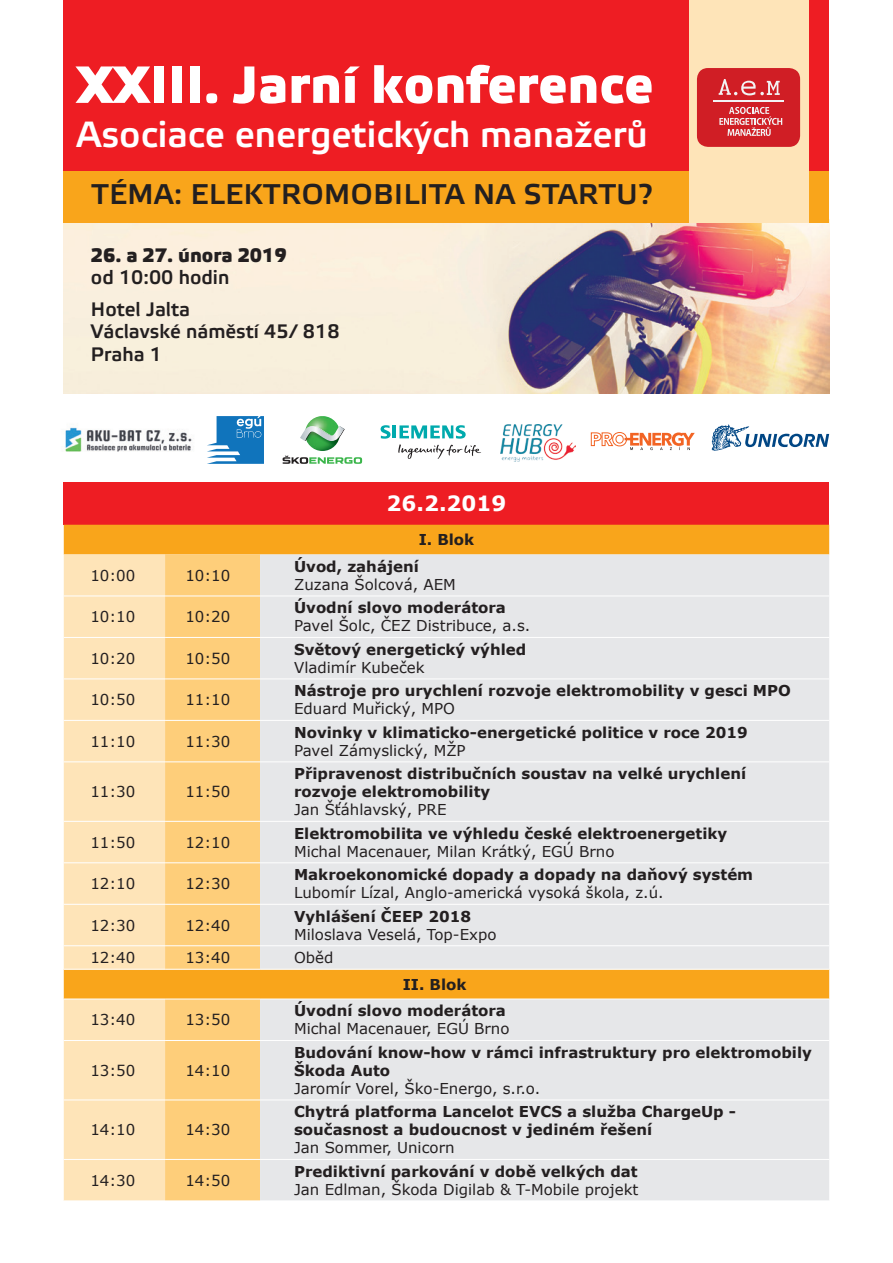
<style>
.page{position:relative;width:893px;height:1263px;background:#fff}
.page>*{position:absolute;margin:0;border:0;box-sizing:border-box;transform-origin:0 0}
.t1{font:700 52.2px "Etelka Medium Pro";color:#fff}
.t2{font:36.45px "Etelka Medium Pro";color:#fff}
.t3{font:28.5px "Etelka Medium Pro";letter-spacing:.02em;color:#231f20}
.t4{font:700 21px "Verdana";color:#fff}
.t5{font:19.5px/22.5px "Etelka Medium Pro";color:#231f20}
.t6{font:700 19.5px/22.5px "Etelka Medium Pro";color:#231f20}
.t7{font:700 15px/18px "Verdana";color:#231f20}
.t8{font:15px/18px "Verdana";color:#231f20}
.s1{font-weight:400}
.s2{font-weight:700}
</style>
<div class="page">
<div style="left:64px;top:482px;width:765px;height:43px;background:#ee1d23"></div>
<div style="left:64px;top:525px;width:765px;height:29px;background:#f9a51b"></div>
<div style="left:64px;top:554px;width:101px;height:646px;background:#fee4b8"></div>
<svg style="left:165px;top:554px;width:95px;height:646px;background:#fdcc76"></svg>
<div style="left:260px;top:554px;width:569px;height:646px;background:#e6e7e9"></div>
<hr style="left:64px;top:596px;width:101px;height:1px;background:#fff">
<hr style="left:165px;top:596px;width:95px;height:1px;background:#fff">
<hr style="left:260px;top:596px;width:569px;height:1px;background:#fff">
<hr style="left:64px;top:637px;width:101px;height:1px;background:#fff">
<hr style="left:165px;top:637px;width:95px;height:1px;background:#fff">
<hr style="left:260px;top:637px;width:569px;height:1px;background:#fff">
<hr style="left:64px;top:678px;width:101px;height:1px;background:#fff">
<hr style="left:165px;top:678px;width:95px;height:1px;background:#fff">
<hr style="left:260px;top:678px;width:569px;height:1px;background:#fff">
<hr style="left:64px;top:720px;width:101px;height:1px;background:#fff">
<hr style="left:165px;top:720px;width:95px;height:1px;background:#fff">
<hr style="left:260px;top:720px;width:569px;height:1px;background:#fff">
<hr style="left:64px;top:761px;width:101px;height:1px;background:#fff">
<hr style="left:165px;top:761px;width:95px;height:1px;background:#fff">
<hr style="left:260px;top:761px;width:569px;height:1px;background:#fff">
<hr style="left:64px;top:821px;width:101px;height:1px;background:#fff">
<hr style="left:165px;top:821px;width:95px;height:1px;background:#fff">
<hr style="left:260px;top:821px;width:569px;height:1px;background:#fff">
<hr style="left:64px;top:862px;width:101px;height:1px;background:#fff">
<hr style="left:165px;top:862px;width:95px;height:1px;background:#fff">
<hr style="left:260px;top:862px;width:569px;height:1px;background:#fff">
<hr style="left:64px;top:904px;width:101px;height:1px;background:#fff">
<hr style="left:165px;top:904px;width:95px;height:1px;background:#fff">
<hr style="left:260px;top:904px;width:569px;height:1px;background:#fff">
<hr style="left:64px;top:945px;width:101px;height:1px;background:#fff">
<hr style="left:165px;top:945px;width:95px;height:1px;background:#fff">
<hr style="left:260px;top:945px;width:569px;height:1px;background:#fff">
<hr style="left:64px;top:969px;width:101px;height:1px;background:#fff">
<hr style="left:165px;top:969px;width:95px;height:1px;background:#fff">
<hr style="left:260px;top:969px;width:569px;height:1px;background:#fff">
<hr style="left:64px;top:999px;width:101px;height:1px;background:#fff">
<hr style="left:165px;top:999px;width:95px;height:1px;background:#fff">
<hr style="left:260px;top:999px;width:569px;height:1px;background:#fff">
<hr style="left:64px;top:1040px;width:101px;height:1px;background:#fff">
<hr style="left:165px;top:1040px;width:95px;height:1px;background:#fff">
<hr style="left:260px;top:1040px;width:569px;height:1px;background:#fff">
<hr style="left:64px;top:1099px;width:101px;height:1px;background:#fff">
<hr style="left:165px;top:1099px;width:95px;height:1px;background:#fff">
<hr style="left:260px;top:1099px;width:569px;height:1px;background:#fff">
<hr style="left:64px;top:1159px;width:101px;height:1px;background:#fff">
<hr style="left:165px;top:1159px;width:95px;height:1px;background:#fff">
<hr style="left:260px;top:1159px;width:569px;height:1px;background:#fff">
<div style="left:64px;top:0;width:765px;height:191px;background:#ee1d23"></div>
<img style="left:64px;top:222px;width:765px;height:171px">
<div style="left:64px;top:171px;width:765px;height:51px;background:#f9a51b"></div>
<div style="left:689px;top:0;width:119px;height:222px;background:#fee4b8"></div>
<div style="left:697px;top:68px;width:103px;height:79px;background:#d01e25;border-radius:11px"></div>
<hr style="left:713px;top:100px;width:71px;height:2px;background:#f2f3f4">
<svg style="left:719px;top:107px;width:63px;height:29px"></svg>
<svg style="left:719px;top:79px;width:61px;height:16px"></svg>
<svg style="left:711px;top:424px;width:118px;height:27px"></svg>
<svg style="left:207px;top:416px;width:57px;height:48px"></svg>
<img style="left:305px;top:416px;width:35px;height:35px;border-radius:17px">
<svg style="left:283px;top:456px;width:79px;height:8px"></svg>
<svg style="left:300px;top:426px;width:45px;height:15px"></svg>
<img style="left:65px;top:427px;width:127px;height:25px">
<svg style="left:381px;top:425px;width:100px;height:34px"></svg>
<img style="left:501px;top:425px;width:74px;height:37px">
<svg style="left:591px;top:432px;width:104px;height:18px"></svg>
<p class="t1" style="left:77px;top:55px;width:578px">XXIII. Jarní konference</p>
<p class="t2" style="left:77px;top:114px;width:573px">Asociace energetických manažerů</p>
<p class="t3" style="left:91px;top:179px;width:562px">TÉMA: ELEKTROMOBILITA NA STARTU?</p>
<p class="t6" style="left:91px;top:245px;width:197px">26. a 27. února 2019 <span class="s1">od 10:00 hodin</span></p>
<p class="t5" style="left:91px;top:299px;width:250px">Hotel Jalta<br>Václavské náměstí 45/ 818<br>Praha 1</p>
<p class="t4" style="left:387px;top:489px;width:121px">26.2.2019</p>
<p class="t7" style="left:419px;top:531px;width:57px">I. Blok</p>
<p class="t8" style="left:90px;top:566px;width:46px">10:00</p>
<p class="t8" style="left:185px;top:566px;width:46px">10:10</p>
<p class="t8" style="left:90px;top:608px;width:46px">10:10</p>
<p class="t8" style="left:185px;top:608px;width:46px">10:20</p>
<p class="t8" style="left:294px;top:557px;width:163px"><span class="s2">Úvod, zahájení<br></span>Zuzana Šolcová, AEM</p>
<p class="t7" style="left:294px;top:599px;width:213px">Úvodní slovo moderátora</p>
<p class="t8" style="left:294px;top:617px;width:238px">Pavel Šolc, ČEZ Distribuce, a.s.</p>
<p class="t8" style="left:90px;top:649px;width:46px">10:20</p>
<p class="t8" style="left:185px;top:649px;width:46px">10:50</p>
<p class="t7" style="left:294px;top:640px;width:234px">Světový energetický výhled<br><span class="s1">Vladimír Kubeček</span></p>
<p class="t8" style="left:90px;top:691px;width:46px">10:50</p>
<p class="t8" style="left:185px;top:691px;width:46px">11:10</p>
<p class="t7" style="left:294px;top:682px;width:498px">Nástroje pro urychlení rozvoje elektromobility v gesci MPO</p>
<p class="t8" style="left:294px;top:700px;width:162px">Eduard Muřický, MPO</p>
<p class="t8" style="left:90px;top:732px;width:46px">11:10</p>
<p class="t8" style="left:185px;top:732px;width:46px">11:30</p>
<p class="t8" style="left:90px;top:783px;width:46px">11:30</p>
<p class="t8" style="left:185px;top:783px;width:46px">11:50</p>
<p class="t8" style="left:90px;top:833px;width:46px">11:50</p>
<p class="t8" style="left:185px;top:833px;width:46px">12:10</p>
<p class="t8" style="left:90px;top:875px;width:46px">12:10</p>
<p class="t8" style="left:185px;top:875px;width:46px">12:30</p>
<p class="t8" style="left:90px;top:916px;width:46px">12:30</p>
<p class="t8" style="left:185px;top:916px;width:46px">12:40</p>
<p class="t7" style="left:294px;top:723px;width:455px">Novinky v klimaticko-energetické politice v roce 2019</p>
<p class="t8" style="left:294px;top:741px;width:173px">Pavel Zámyslický, MŽP</p>
<p class="t7" style="left:294px;top:764px;width:454px">Připravenost distribučních soustav na velké urychlení rozvoje elektromobility</p>
<p class="t8" style="left:294px;top:801px;width:154px">Jan Šťáhlavský, PRE</p>
<p class="t7" style="left:294px;top:824px;width:435px">Elektromobilita ve výhledu české elektroenergetiky</p>
<p class="t8" style="left:294px;top:842px;width:322px">Michal Macenauer, Milan Krátký, EGÚ Brno</p>
<p class="t7" style="left:294px;top:865px;width:461px">Makroekonomické dopady a dopady na daňový systém</p>
<p class="t8" style="left:294px;top:884px;width:371px">Lubomír Lízal, Anglo-americká vysoká škola, z.ú.</p>
<p class="t7" style="left:294px;top:907px;width:178px">Vyhlášení ČEEP 2018</p>
<p class="t8" style="left:294px;top:925px;width:204px">Miloslava Veselá, Top-Expo</p>
<p class="t8" style="left:90px;top:949px;width:46px">12:40</p>
<p class="t8" style="left:185px;top:949px;width:46px">13:40</p>
<p class="t8" style="left:294px;top:949px;width:41px">Oběd</p>
<p class="t7" style="left:403px;top:975px;width:65px">II. Blok</p>
<p class="t8" style="left:90px;top:1011px;width:46px">13:40</p>
<p class="t8" style="left:185px;top:1011px;width:46px">13:50</p>
<p class="t8" style="left:90px;top:1061px;width:46px">13:50</p>
<p class="t8" style="left:185px;top:1061px;width:46px">14:10</p>
<p class="t8" style="left:90px;top:1121px;width:46px">14:10</p>
<p class="t8" style="left:185px;top:1121px;width:46px">14:30</p>
<p class="t8" style="left:90px;top:1171px;width:46px">14:30</p>
<p class="t8" style="left:185px;top:1171px;width:46px">14:50</p>
<p class="t7" style="left:294px;top:1002px;width:213px">Úvodní slovo moderátora</p>
<p class="t8" style="left:294px;top:1020px;width:217px">Michal Macenauer, EGÚ Brno</p>
<p class="t7" style="left:294px;top:1043px;width:519px">Budování know-how v rámci infrastruktury pro elektromobily<br>Škoda Auto<br><span class="s1">Jaromír Vorel, Ško-Energo, s.r.o.</span></p>
<p class="t7" style="left:294px;top:1103px;width:444px">Chytrá platforma Lancelot EVCS a služba ChargeUp - současnost a budoucnost v jediném řešení</p>
<p class="t8" style="left:294px;top:1139px;width:162px">Jan Sommer, Unicorn</p>
<p class="t7" style="left:294px;top:1162px;width:345px">Prediktivní parkování v době velkých dat</p>
<p class="t8" style="left:294px;top:1180px;width:346px">Jan Edlman, Škoda Digilab &amp; T-Mobile projekt</p>
</div>
